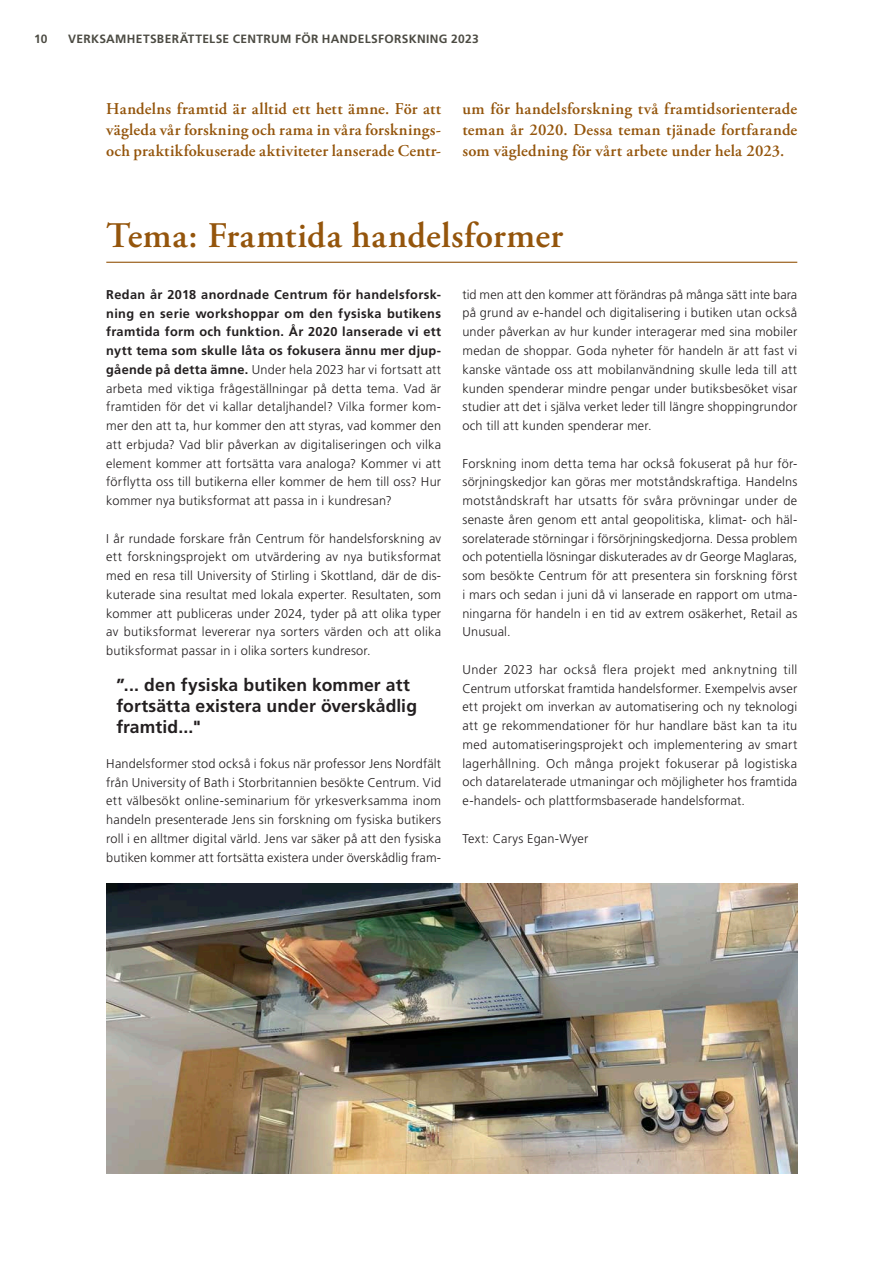
<style>
.page{position:relative;width:893px;height:1263px;background:#fff}
.page>*{position:absolute;margin:0;border:0;box-sizing:border-box;transform-origin:0 0}
.Brons_huvudrubriker{font:600 36px "Adobe Garamond Pro";letter-spacing:.01em;color:#94550c}
.Svart_Brödtext_utan_indrag{font:700 17.55px/21px "Frutiger LT Std";letter-spacing:.005em;color:#231f20}
.Brons_Ingress{font:600 16.5px/21px "Adobe Garamond Pro";letter-spacing:.015em;color:#94550c;text-align:justify}
.Svart_Brödtext_utan_indrag-2{font:300 12.75px/18.8px "Frutiger LT Std";letter-spacing:.015em;color:#231f20;text-align:justify}
.t1{font:700 12px "Frutiger LT Std";letter-spacing:.025em;color:#4c4b43}
.s1{font-weight:700}
</style>
<div class="page">
<hr style="left:106px;top:262px;width:691px;height:1px;background:#94550c">
<img style="left:106px;top:884px;width:691px;height:290px">
<p class="t1" style="left:34px;top:32px;width:15px">10</p>
<p class="t1" style="left:68px;top:32px;width:412px">VERKSAMHETSBERÄTTELSE CENTRUM FÖR HANDELSFORSKNING 2023</p>
<p class="Brons_Ingress" style="left:106px;top:98px;width:336px">Handelns framtid är alltid ett hett ämne. För att vägleda vår forskning och rama in våra forsknings&shy;och praktikfokuserade aktiviteter lanserade Centr-</p>
<p class="Brons_Ingress" style="left:462px;top:98px;width:336px">um för handelsforskning två framtidsorienterade teman år 2020. Dessa teman tjänade fortfarande som vägledning för vårt arbete under hela 2023.</p>
<p class="Brons_huvudrubriker" style="left:106px;top:215px;width:458px">Tema: Framtida handelsformer</p>
<p class="Svart_Brödtext_utan_indrag-2" style="left:106px;top:285px;width:336px"><span class="s1">Redan år 2018 anordnade Centrum för handelsforsk&shy;ning en serie workshoppar om den fysiska butikens framtida form och funktion. År 2020 lanserade vi ett nytt tema som skulle låta os fokusera ännu mer djup&shy;gående på detta ämne.</span> Under hela 2023 har vi fortsatt att arbeta med viktiga frågeställningar på detta tema. Vad är framtiden för det vi kallar detaljhandel? Vilka former kom&shy;mer den att ta, hur kommer den att styras, vad kommer den att erbjuda? Vad blir påverkan av digitaliseringen och vilka element kommer att fortsätta vara analoga? Kommer vi att förflytta oss till butikerna eller kommer de hem till oss? Hur kommer nya butiksformat att passa in i kundresan?</p>
<p class="Svart_Brödtext_utan_indrag-2" style="left:106px;top:529px;width:336px">I år rundade forskare från Centrum för handelsforskning av ett forskningsprojekt om utvärdering av nya butiksformat med en resa till University of Stirling i Skottland, där de dis&shy;kuterade sina resultat med lokala experter. Resultaten, som kommer att publiceras under 2024, tyder på att olika typer av butiksformat levererar nya sorters värden och att olika butiksformat passar in i olika sorters kundresor.</p>
<p class="Svart_Brödtext_utan_indrag" style="left:116px;top:675px;width:302px">”... den fysiska butiken kommer att fortsätta existera under överskådlig framtid..."</p>
<p class="Svart_Brödtext_utan_indrag-2" style="left:106px;top:754px;width:336px">Handelsformer stod också i fokus när professor Jens Nordfält från University of Bath i Storbritannien besökte Centrum. Vid ett välbesökt online-seminarium för yrkesverksamma inom handeln presenterade Jens sin forskning om fysiska butikers roll i en alltmer digital värld. Jens var säker på att den fysiska butiken kommer att fortsätta existera under överskådlig fram-</p>
<p class="Svart_Brödtext_utan_indrag-2" style="left:462px;top:285px;width:336px">tid men att den kommer att förändras på många sätt inte bara på grund av e-handel och digitalisering i butiken utan också under påverkan av hur kunder interagerar med sina mobiler medan de shoppar. Goda nyheter för handeln är att fast vi kanske väntade oss att mobilanvändning skulle leda till att kunden spenderar mindre pengar under butiksbesöket visar studier att det i själva verket leder till längre shoppingrundor och till att kunden spenderar mer.</p>
<p class="Svart_Brödtext_utan_indrag-2" style="left:462px;top:454px;width:336px">Forskning inom detta tema har också fokuserat på hur för&shy;sörjningskedjor kan göras mer motståndskraftiga. Handelns motståndskraft har utsatts för svåra prövningar under de senaste åren genom ett antal geopolitiska, klimat- och häl&shy;sorelaterade störningar i försörjningskedjorna. Dessa problem och potentiella lösningar diskuterades av dr George Maglaras, som besökte Centrum för att presentera sin forskning först i mars och sedan i juni då vi lanserade en rapport om utma&shy;ningarna för handeln i en tid av extrem osäkerhet, Retail as Unusual.</p>
<p class="Svart_Brödtext_utan_indrag-2" style="left:462px;top:660px;width:336px">Under 2023 har också flera projekt med anknytning till Centrum utforskat framtida handelsformer. Exempelvis avser ett projekt om inverkan av automatisering och ny teknologi att ge rekommendationer för hur handlare bäst kan ta itu med automatiseringsprojekt och implementering av smart lagerhållning. Och många projekt fokuserar på logistiska och datarelaterade utmaningar och möjligheter hos framtida e-handels- och plattformsbaserade handelsformat.</p>
<p class="Svart_Brödtext_utan_indrag-2" style="left:462px;top:829px;width:127px">Text: Carys Egan-Wyer</p>
</div>
